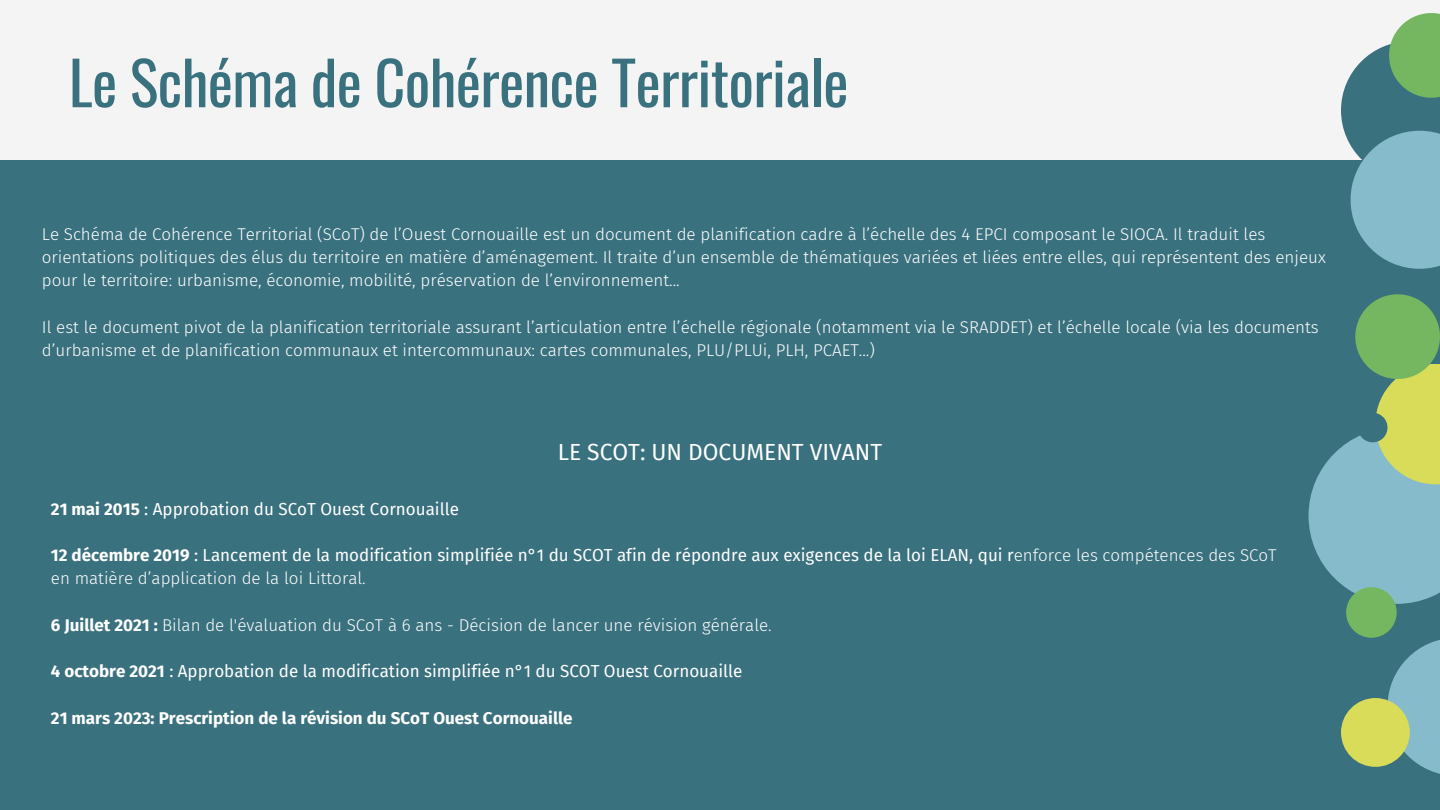
<style>
.page{position:relative;width:1440px;height:810px;background:#f4f4f4}
.page>*{position:absolute;margin:0;border:0;box-sizing:border-box;transform-origin:0 0}
.t1{font:60px "Oswald";letter-spacing:-.01em;color:#3a717e}
.t2{font:22.8px "Fira Sans";color:#fff}
.t3{font:300 17px/23.2px "Fira Sans";color:#fff}
.t4{font:17px/23.2px "Fira Sans";color:#fff}
.t5{font:700 17px "Fira Sans";color:#fff}
.s1{font-weight:700}
.s2{font-weight:300}
</style>
<div class="page">
<div style="left:0;top:160px;width:1440px;height:650px;background:#3a717e"></div>
<svg style="left:1341px;top:44px;width:99px;height:102px"></svg>
<svg style="left:1389px;top:13px;width:51px;height:85px;fill:#75b761"></svg>
<svg style="left:1351px;top:131px;width:89px;height:138px;fill:#86bbcc"></svg>
<svg style="left:1388px;top:640px;width:52px;height:134px;fill:#86bbcc"></svg>
<div style="left:1341px;top:698px;width:69px;height:69px;background:#d9dc59;border-radius:50%"></div>
<svg style="left:1309px;top:435px;width:131px;height:169px"></svg>
<svg style="left:1375px;top:364px;width:65px;height:120px;fill:#d9dc59"></svg>
<div style="left:1358px;top:413px;width:30px;height:29px;background:#3a717e;border-radius:50%"></div>
<div style="left:1355px;top:294px;width:85px;height:85px;background:#75b761;border-radius:50%"></div>
<div style="left:1346px;top:587px;width:51px;height:51px;background:#75b761;border-radius:50%"></div>
<p class="t1" style="left:69px;top:36px;width:781px">Le Schéma de Cohérence Territoriale</p>
<p class="t3" style="left:42px;top:223px;width:1285px">Le Schéma de Cohérence Territorial (SCoT) de l’Ouest Cornouaille est un document de planification cadre à l’échelle des 4 EPCI composant le SIOCA. Il traduit les orientations politiques des élus du territoire en matière d’aménagement. Il traite d’un ensemble de thématiques variées et liées entre elles, qui représentent des enjeux pour le territoire: urbanisme, économie, mobilité, préservation de l’environnement...</p>
<p class="t3" style="left:42px;top:316px;width:1278px">Il est le document pivot de la planification territoriale assurant l’articulation entre l’échelle régionale (notamment via le SRADDET) et l’échelle locale (via les documents d’urbanisme et de planification communaux et intercommunaux: cartes communales, PLU/PLUi, PLH, PCAET...)</p>
<h1 class="t2" style="left:558px;top:439px;width:326px">LE SCOT: UN DOCUMENT VIVANT</h1>
<p class="t4" style="left:51px;top:497px;width:410px"><span class="s1">21 mai 2015</span> : Approbation du SCoT Ouest Cornouaille</p>
<p class="t4" style="left:51px;top:544px;width:1227px"><span class="s1">12 décembre 2019</span> : Lancement de la modification simplifiée n°1 du SCOT afin de répondre aux exigences de la loi ELAN, qui r<span class="s2">enforce les compétences des SCoT en matière d’application de la loi Littoral.</span></p>
<p class="t3" style="left:51px;top:614px;width:722px"><span class="s1">6 Juillet 2021 :</span> Bilan de l'évaluation du SCoT à 6 ans - Décision de lancer une révision générale.</p>
<p class="t4" style="left:51px;top:660px;width:693px"><span class="s1">4 octobre 2021</span> : Approbation de la modification simplifiée n°1 du SCOT Ouest Cornouaille</p>
<h3 class="t5" style="left:51px;top:708px;width:523px">21 mars 2023: Prescription de la révision du SCoT Ouest Cornouaille</h3>
</div>
